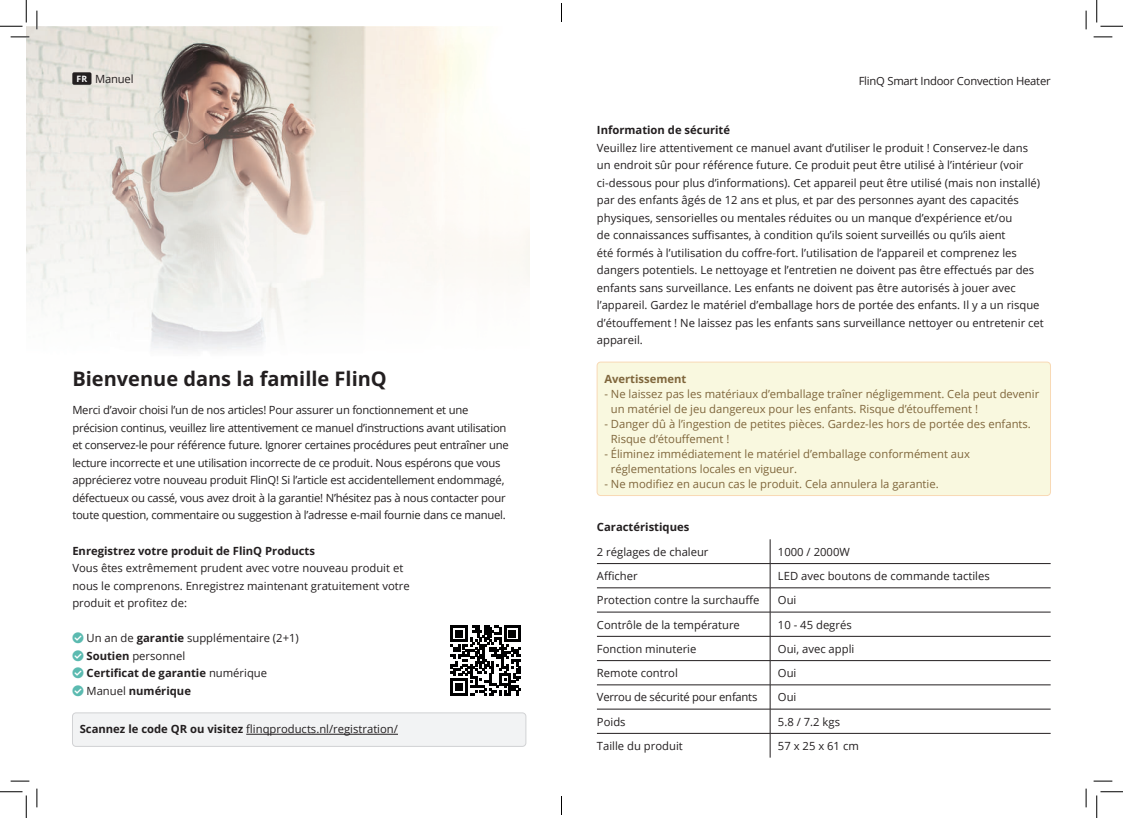
<style>
.page{position:relative;width:1123px;height:818px;background:#fff}
.page>*{position:absolute;margin:0;border:0;box-sizing:border-box;transform-origin:0 0}
.t1{font:700 20px "Open Sans";color:#231f20}
.t2{font:11.25px/17.5px "Open Sans";color:#231f20}
.t3{font:11.25px/17.5px "Open Sans";letter-spacing:-.02em;color:#231f20}
.t4{font:11.25px/15px "Open Sans";color:#7f663c}
.t5{font:700 11.25px "Open Sans";color:#231f20}
.t6{font:700 11.25px "Open Sans";color:#7f663c}
.s1{font-weight:700;font-size:8.75px;color:#fff}
.s2{font-weight:700}
</style>
<div class="page">
<img style="left:26px;top:26px;width:503px;height:325px">
<div style="left:72px;top:72px;width:19px;height:13px;background:#231f20;border-radius:2px"></div>
<div style="left:72px;top:713px;width:454px;height:33px;background:#f2f3f4;border-radius:4px"></div>
<hr style="left:246px;top:734px;width:152px;height:1px;background:#231f20">
<div style="left:72px;top:713px;width:454px;height:33px;border:1px solid #d1d2d4;border-radius:4px"></div>
<svg style="left:451px;top:625px;width:70px;height:70px"></svg>
<div style="left:597px;top:362px;width:453px;height:133px;background:#f9f8df;border-radius:4px"></div>
<div style="left:597px;top:362px;width:453px;height:134px;border:1px solid #f8d9b5;border-radius:4px"></div>
<hr style="left:597px;top:563px;width:173px;height:1px;background:#231f20">
<hr style="left:770px;top:563px;width:280px;height:1px;background:#231f20">
<hr style="left:597px;top:588px;width:173px;height:1px;background:#231f20">
<hr style="left:770px;top:588px;width:280px;height:1px;background:#231f20">
<hr style="left:597px;top:612px;width:173px;height:1px;background:#231f20">
<hr style="left:770px;top:612px;width:280px;height:1px;background:#231f20">
<hr style="left:597px;top:636px;width:173px;height:1px;background:#231f20">
<hr style="left:770px;top:636px;width:280px;height:1px;background:#231f20">
<hr style="left:597px;top:660px;width:173px;height:1px;background:#231f20">
<hr style="left:770px;top:660px;width:280px;height:1px;background:#231f20">
<hr style="left:597px;top:685px;width:173px;height:1px;background:#231f20">
<hr style="left:770px;top:685px;width:280px;height:1px;background:#231f20">
<hr style="left:597px;top:709px;width:173px;height:1px;background:#231f20">
<hr style="left:770px;top:709px;width:280px;height:1px;background:#231f20">
<hr style="left:597px;top:733px;width:173px;height:1px;background:#231f20">
<hr style="left:770px;top:733px;width:280px;height:1px;background:#231f20">
<svg style="left:770px;top:539px;width:1px;height:219px"></svg>
<svg style="left:11px;top:36px;width:18px;height:2px"></svg>
<svg style="left:1093px;top:36px;width:19px;height:2px"></svg>
<svg style="left:11px;top:780px;width:18px;height:2px"></svg>
<svg style="left:1093px;top:780px;width:19px;height:2px"></svg>
<svg style="left:36px;top:11px;width:2px;height:18px"></svg>
<svg style="left:36px;top:788px;width:2px;height:19px"></svg>
<svg style="left:1085px;top:11px;width:1px;height:18px"></svg>
<svg style="left:1085px;top:788px;width:1px;height:19px"></svg>
<svg style="left:0;top:0;width:27px;height:27px"></svg>
<svg style="left:0;top:791px;width:27px;height:27px"></svg>
<svg style="left:1096px;top:0;width:27px;height:27px"></svg>
<svg style="left:1096px;top:791px;width:27px;height:27px"></svg>
<svg style="left:561px;top:3px;width:1px;height:19px"></svg>
<svg style="left:561px;top:796px;width:1px;height:19px"></svg>
<p class="t2" style="left:77px;top:71px;width:58px"><span class="s1">FR</span> Manuel</p>
<h1 class="t1" style="left:72px;top:365px;width:316px">Bienvenue dans la famille FlinQ</h1>
<p class="t3" style="left:72px;top:403px;width:438px">Merci d’avoir choisi l’un de nos articles! Pour assurer un fonctionnement et une précision continus, veuillez lire attentivement ce manuel d’instructions avant utilisation et conservez-le pour référence future. Ignorer certaines procédures peut entraîner une lecture incorrecte et une utilisation incorrecte de ce produit. Nous espérons que vous apprécierez votre nouveau produit FlinQ! Si l’article est accidentellement endommagé, défectueux ou cassé, vous avez droit à la garantie! N’hésitez pas à nous contacter pour toute question, commentaire ou suggestion à l’adresse e-mail fournie dans ce manuel.</p>
<p class="t5" style="left:72px;top:543px;width:244px">Enregistrez votre produit de FlinQ Products</p>
<p class="t2" style="left:72px;top:560px;width:339px">Vous êtes extrêmement prudent avec votre nouveau produit et nous le comprenons. Enregistrez maintenant gratuitement votre produit et profitez de:</p>
<p class="t2" style="left:86px;top:630px;width:214px">Un an de <span class="s2">garantie</span> supplémentaire (2+1)<br><span class="s2">Soutien</span> personnel<br><span class="s2">Certificat de garantie</span> numérique<br>Manuel <span class="s2">numérique</span></p>
<p class="t2" style="left:80px;top:720px;width:320px"><span class="s2">Scannez le code QR ou visitez</span> flinqproducts.nl/registration/</p>
<p class="t5" style="left:597px;top:123px;width:135px">Information de sécurité</p>
<p class="t3" style="left:858px;top:73px;width:193px">FlinQ Smart Indoor Convection Heater</p>
<p class="t2" style="left:597px;top:140px;width:448px">Veuillez lire attentivement ce manuel avant d’utiliser le produit ! Conservez-le dans un endroit sûr pour référence future. Ce produit peut être utilisé à l’intérieur (voir ci-dessous pour plus d’informations). Cet appareil peut être utilisé (mais non installé) par des enfants âgés de 12 ans et plus, et par des personnes ayant des capacités physiques, sensorielles ou mentales réduites ou un manque d’expérience et/ou<br>de connaissances suffisantes, à condition qu’ils soient surveillés ou qu’ils aient<br>été formés à l’utilisation du coffre-fort. l’utilisation de l’appareil et comprenez les dangers potentiels. Le nettoyage et l’entretien ne doivent pas être effectués par des enfants sans surveillance. Les enfants ne doivent pas être autorisés à jouer avec l’appareil. Gardez le matériel d’emballage hors de portée des enfants. Il y a un risque d’étouffement ! Ne laissez pas les enfants sans surveillance nettoyer ou entretenir cet appareil.</p>
<p class="t6" style="left:604px;top:371px;width:84px">Avertissement</p>
<p class="t4" style="left:611px;top:387px;width:430px;text-indent:-7px">- Ne laissez pas les matériaux d’emballage traîner négligemment. Cela peut devenir un matériel de jeu dangereux pour les enfants. Risque d’étouffement !</p>
<p class="t4" style="left:611px;top:417px;width:421px;text-indent:-7px">- Danger dû à l’ingestion de petites pièces. Gardez-les hors de portée des enfants.<br>Risque d’étouffement !</p>
<p class="t4" style="left:611px;top:447px;width:360px;text-indent:-7px">- Éliminez immédiatement le matériel d’emballage conformément aux réglementations locales en vigueur.</p>
<p class="t4" style="left:604px;top:476px;width:336px">- Ne modifiez en aucun cas le produit. Cela annulera la garantie.</p>
<p class="t5" style="left:597px;top:520px;width:94px">Caractéristiques</p>
<p class="t2" style="left:597px;top:544px;width:113px">2 réglages de chaleur</p>
<p class="t2" style="left:778px;top:543px;width:73px">1000 / 2000W</p>
<p class="t2" style="left:597px;top:567px;width:42px">Afficher</p>
<p class="t2" style="left:778px;top:568px;width:213px">LED avec boutons de commande tactiles</p>
<p class="t2" style="left:597px;top:591px;width:164px">Protection contre la surchauffe</p>
<p class="t2" style="left:778px;top:592px;width:20px">Oui</p>
<p class="t2" style="left:597px;top:617px;width:144px">Contrôle de la température</p>
<p class="t2" style="left:778px;top:617px;width:75px">10 - 45 degrés</p>
<p class="t2" style="left:597px;top:641px;width:101px">Fonction minuterie</p>
<p class="t2" style="left:778px;top:641px;width:78px">Oui, avec appli</p>
<p class="t2" style="left:597px;top:665px;width:82px">Remote control</p>
<p class="t2" style="left:778px;top:665px;width:20px">Oui</p>
<p class="t3" style="left:597px;top:689px;width:162px">Verrou de sécurité pour enfants</p>
<p class="t2" style="left:778px;top:689px;width:20px">Oui</p>
<p class="t2" style="left:597px;top:714px;width:30px">Poids</p>
<p class="t2" style="left:778px;top:712px;width:64px">5.8 / 7.2 kgs</p>
<p class="t2" style="left:597px;top:738px;width:87px">Taille du produit</p>
<p class="t2" style="left:778px;top:737px;width:82px">57 x 25 x 61 cm</p>
</div>
